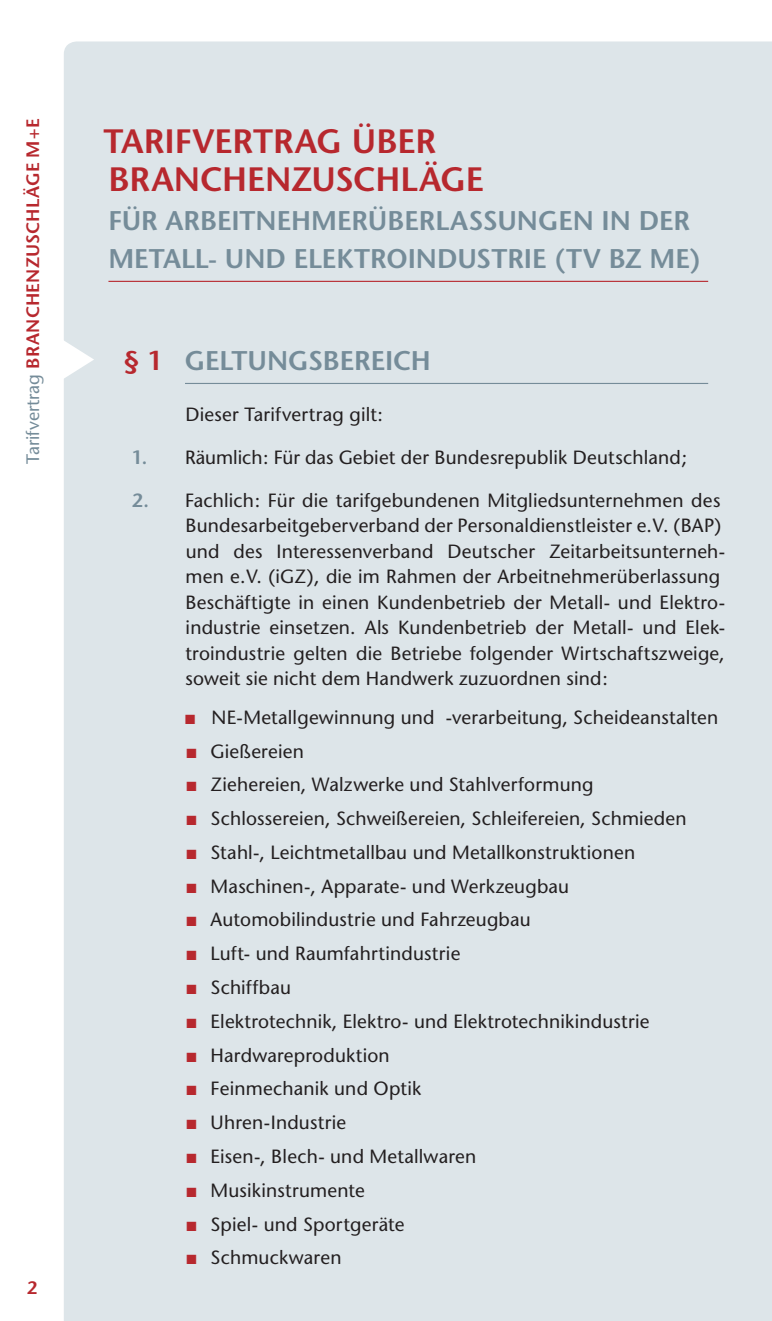
<style>
.page{position:relative;width:772px;height:1321px;background:#fff}
.page>*{position:absolute;margin:0;border:0;box-sizing:border-box;transform-origin:0 0}
.t1{font:600 33.75px/38.2px "Stone Sans";color:#b7282e}
.t2{font:600 27px "Stone Sans";color:#758c99}
.t3{font:19.12px/25.4px "Stone Sans";letter-spacing:.01em;color:#231f20}
.t4{font:600 18px "Stone Sans";letter-spacing:.015em;color:#b7282e}
.s1{font-weight:400;color:#758c99}
.s2{color:#b7282e}
.s3{font-weight:600;color:#758c99}
</style>
<div class="page">
<div style="left:64px;top:41px;width:708px;height:1279px;background:#dde5e9"></div>
<hr style="left:108px;top:281px;width:600px;height:1px;background:#b7282e">
<hr style="left:185px;top:383px;width:523px;height:1px;background:#758c99">
<svg style="left:64px;top:337px;width:30px;height:45px"></svg>
<p class="t4" style="left:22px;top:464px;width:345px;rotate:-90deg"><span class="s1">Tarifvertrag</span> BRANCH ENZUSCHLÄGE M+E</p>
<p class="t4" style="left:27px;top:1276px;width:12px">2</p>
<h1 class="t1" style="left:104px;top:122px;width:334px">TARIFVERTRAG ÜB ER<br>BRANCH</h1>
<h1 class="t1" style="left:247px;top:160px;width:41px">ENZUSCHLÄG</h1>
<h1 class="t1" style="left:466px;top:160px;width:20px">E</h1>
<h2 class="t2" style="left:108px;top:203px;width:379px">FÜR ARBEITN EHM ERÜBERLASSUNG</h2>
<h2 class="t2" style="left:558px;top:203px;width:133px">EN IN DER</h2>
<h2 class="t2" style="left:108px;top:242px;width:366px">METALL- UN D ELEKTRO IN DUST</h2>
<h2 class="t2" style="left:507px;top:242px;width:195px">RIE (TV BZ ME)</h2>
<h2 class="t2" style="left:124px;top:344px;width:114px"><span class="s2">§ 1</span> GELTUNGSB</h2>
<h2 class="t2" style="left:340px;top:344px;width:72px">EREICH</h2>
<p class="t3" style="left:185px;top:401px;width:199px">Dieser Tarifvertrag gilt:</p>
<p class="t3" style="left:131px;top:444px;width:557px"><span class="s3">1.</span> Räumlich: Für das Gebiet der Bundesrepublik Deutschland;</p>
<p class="t3" style="left:185px;top:487px;width:541px;text-indent:-54px"><span class="s3">2.</span> Fachlich: Für die tarifgebundenen Mitgliedsunternehmen des Bundesarbeitgeberverband der Personaldienstleister e.V. (BAP) und des Interessenverband Deutscher Zeitarbeitsunterneh&shy;men e.V. (iGZ), die im Rahmen der Arbeitnehmerüberlassung Beschäftigte in einen Kundenbetrieb der Metall- und Elektro&shy;industrie einsetzen. Als Kundenbetrieb der Metall- und Elek&shy;troindustrie gelten die Betriebe folgender Wirtschaftszweige, soweit sie nicht dem Handwerk zuzuordnen sind:</p>
<p class="t3" style="left:185px;top:704px;width:535px"><span class="s2">■</span> NE-Metallgewinnung und -verarbeitung, Scheideanstalten</p>
<p class="t3" style="left:186px;top:738px;width:119px"><span class="s2">■</span> Gießereien</p>
<p class="t3" style="left:186px;top:771px;width:409px"><span class="s2">■</span> Ziehereien, Walzwerke und Stahlverformung</p>
<p class="t3" style="left:186px;top:805px;width:502px"><span class="s2">■</span> Schlossereien, Schweißereien, Schleifereien, Schmieden</p>
<p class="t3" style="left:186px;top:839px;width:450px"><span class="s2">■</span> Stahl-, Leichtmetallbau und Metallkonstruktionen</p>
<p class="t3" style="left:186px;top:873px;width:384px"><span class="s2">■</span> Maschinen-, Apparate- und Werkzeugbau</p>
<p class="t3" style="left:186px;top:906px;width:346px"><span class="s2">■</span> Automobilindustrie und Fahrzeugbau</p>
<p class="t3" style="left:186px;top:940px;width:275px"><span class="s2">■</span> Luft- und Raumfahrtindustrie</p>
<p class="t3" style="left:186px;top:974px;width:106px"><span class="s2">■</span> Schiffbau</p>
<p class="t3" style="left:186px;top:1008px;width:465px"><span class="s2">■</span> Elektrotechnik, Elektro- und Elektrotechnikindustrie</p>
<p class="t3" style="left:186px;top:1041px;width:205px"><span class="s2">■</span> Hardwareproduktion</p>
<p class="t3" style="left:186px;top:1075px;width:236px"><span class="s2">■</span> Feinmechanik und Optik</p>
<p class="t3" style="left:186px;top:1109px;width:161px"><span class="s2">■</span> Uhren-Industrie</p>
<p class="t3" style="left:186px;top:1143px;width:291px"><span class="s2">■</span> Eisen-, Blech- und Metallwaren</p>
<p class="t3" style="left:186px;top:1177px;width:180px"><span class="s2">■</span> Musikinstrumente</p>
<p class="t3" style="left:186px;top:1210px;width:220px"><span class="s2">■</span> Spiel- und Sportgeräte</p>
<p class="t3" style="left:186px;top:1244px;width:157px"><span class="s2">■</span> Schmuckwaren</p>
</div>
